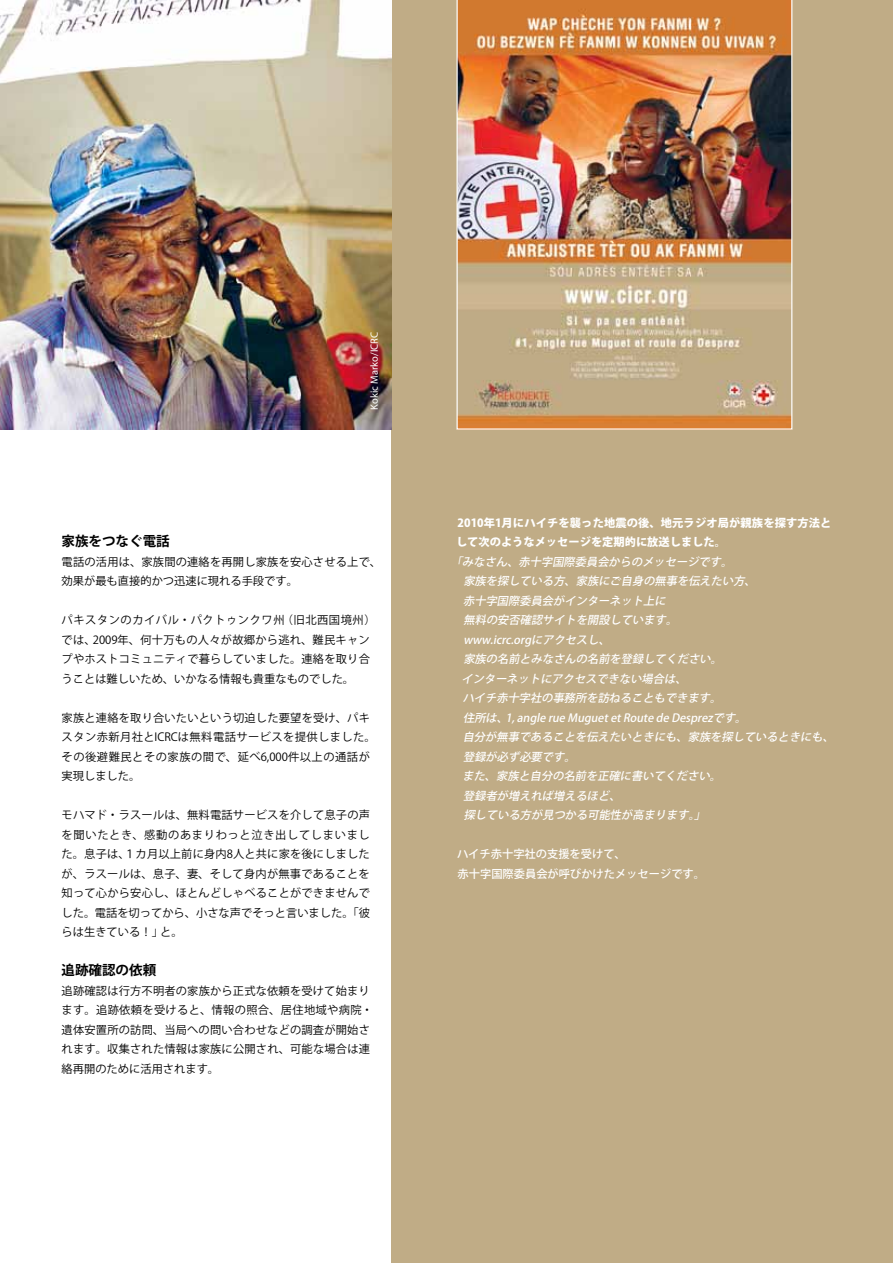
<style>
.page{position:relative;width:893px;height:1263px;background:#fff}
.page>*{position:absolute;margin:0;border:0;box-sizing:border-box;transform-origin:0 0}
.t1{font:700 13.5px "Koz Go Pro";color:#000}
.t2{font:11.25px/19.5px "Koz Go Pro";letter-spacing:.015em;color:#000}
.t3{font:italic 500 11.25px/19.5px "Koz Go Pro";color:#fff}
.t4{font:11.25px/19.5px "Koz Go Pro";letter-spacing:.04em;color:#000}
.t5{font:800 11.25px/19.5px "Koz Go Pro";color:#fff}
.t6{font:500 11.25px/19.5px "Koz Go Pro";color:#fff}
.t7{font:10.5px "Myriad Pro";color:#fff}
</style>
<div class="page">
<div style="left:391px;top:0;width:502px;height:1263px;background:#c0ac86"></div>
<img style="left:0;top:0;width:391px;height:429px">
<img style="left:456px;top:0;width:336px;height:430px">
<p class="t7" style="left:368px;top:410px;width:79px;rotate:-90deg">Kokic Marko/ICRC</p>
<p class="t1" style="left:62px;top:532px;width:109px">家族をつなぐ電話</p>
<p class="t2" style="left:62px;top:552px;width:321px">電話の活用は、家族間の連絡を再開し家族を安心させる上で、効果が最も直接的かつ迅速に現れる手段です。</p>
<p class="t2" style="left:62px;top:610px;width:315px">パキスタンのカイバル・パクトゥンクワ州（旧北西国境州）では、2009年、何十万もの人々が故郷から逃れ、難民キャンプやホストコミュニティで暮らしていました。連絡を取り合うことは難しいため、いかなる情報も貴重なものでした。</p>
<p class="t4" style="left:62px;top:708px;width:315px">家族と連絡を取り合いたいという切迫した要望を受け、パキスタン赤新月社とICRCは無料電話サービスを提供しました。その後避難民とその家族の間で、延べ6,000件以上の通話が実現しました。</p>
<p class="t2" style="left:62px;top:805px;width:310px;text-align:justify">モハマド・ラスールは、無料電話サービスを介して息子の声を聞いたとき、感動のあまりわっと泣き出してしまいました。息子は、１カ月以上前に身内8人と共に家を後にしましたが、ラスールは、息子、妻、そして身内が無事であることを知って心から安心し、ほとんどしゃべることができませんでした。電話を切ってから、小さな声でそっと言いました。「彼らは生きている！」と。</p>
<p class="t1" style="left:62px;top:961px;width:96px">追跡確認の依頼</p>
<p class="t2" style="left:62px;top:981px;width:313px">追跡確認は行方不明者の家族から正式な依頼を受けて始まります。追跡依頼を受けると、情報の照合、居住地域や病院・遺体安置所の訪問、当局への問い合わせなどの調査が開始されます。収集された情報は家族に公開され、可能な場合は連絡再開のために活用されます。</p>
<p class="t5" style="left:456px;top:513px;width:377px">2010年1月にハイチを襲った地震の後、地元ラジオ局が親族を探す方法として次のようなメッセージを定期的に放送しました。</p>
<p class="t3" style="left:462px;top:552px;width:377px;text-indent:-11px">「みなさん、赤十字国際委員会からのメッセージです。<br>家族を探している方、家族にご自身の無事を伝えたい方、<br>赤十字国際委員会がインターネット上に<br>無料の安否確認サイトを開設しています。<br>www.icrc.orgにアクセスし、<br>家族の名前とみなさんの名前を登録してください。<br>インターネットにアクセスできない場合は、<br>ハイチ赤十字社の事務所を訪ねることもできます。<br>住所は、1,angle rue MuguetetRoute de Desprezです。<br>自分が無事であることを伝えたいときにも、家族を探しているときにも、登録が必ず必要です。<br>また、家族と自分の名前を正確に書いてください。<br>登録者が増えれば増えるほど、<br>探している方が見つかる可能性が高まります。」</p>
<p class="t6" style="left:457px;top:845px;width:250px">ハイチ赤十字社の支援を受けて、<br>赤十字国際委員会が呼びかけたメッセージです。</p>
</div>
